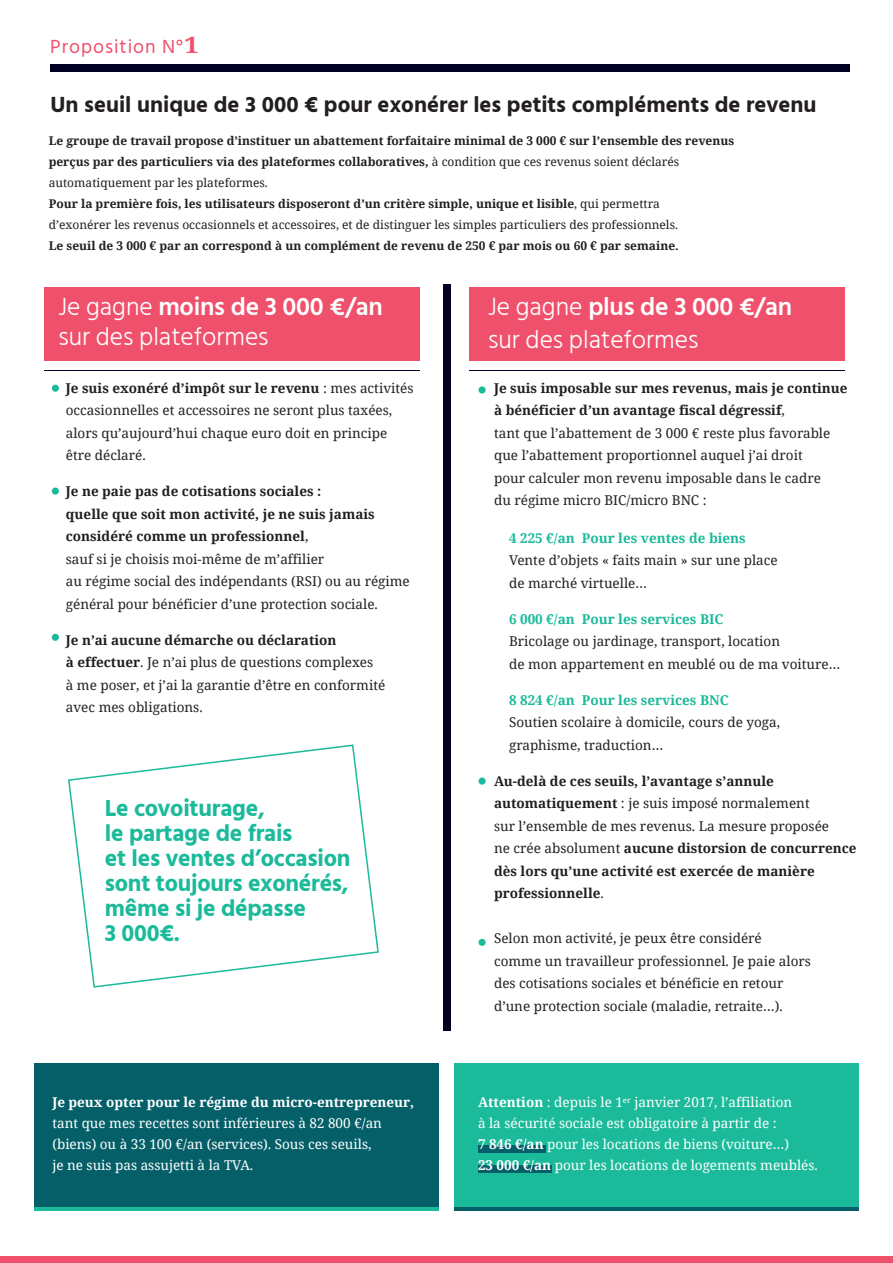
<style>
.page{position:relative;width:893px;height:1263px;background:#fff}
.page>*{position:absolute;margin:0;border:0;box-sizing:border-box;transform-origin:0 0}
.t1{font:300 25.5px/30px "Hind Siliguri";color:#fff}
.t2{font:700 23.85px/25px "Hind Siliguri";letter-spacing:-.01em;color:#1aba9a}
.t3{font:700 22.5px "Hind Siliguri";color:#231f20}
.t4{font:19.5px "Hind Siliguri";letter-spacing:.05em;color:#ef506c}
.t5{font:13.5px/22.5px "Noto Serif";color:#231f20}
.t6{font:13.5px/21px "Noto Serif";color:#fff}
.t7{font:700 13.5px/22.5px "Noto Serif";color:#231f20}
.t8{font:700 13.5px "Noto Serif";color:#1aba9a}
.t9{font:700 13.5px "Noto Serif";color:#fff}
.t10{font:700 12px/21px "Noto Serif";color:#231f20}
.s1{font-family:"Noto Serif";font-weight:700;font-size:22.5px;color:#ef516c}
.s2{font-weight:400}
.s3{font-weight:600}
.s4{font-weight:700}
</style>
<div class="page">
<div style="left:45px;top:287px;width:375px;height:74px;background:#ef516c"></div>
<div style="left:470px;top:287px;width:375px;height:74px;background:#ef516c"></div>
<div style="left:34px;top:1063px;width:405px;height:147px;background:#055f68"></div>
<hr style="left:45px;top:370px;width:375px;height:1px;background:#000025">
<div style="left:0;top:1257px;width:893px;height:6px;background:#ef516c"></div>
<div style="left:50px;top:64px;width:800px;height:8px;background:#000025"></div>
<div style="left:443px;top:285px;width:8px;height:746px;background:#000025"></div>
<hr style="left:34px;top:1207px;width:405px;height:3px;background:#1aba9a">
<div style="left:52px;top:385px;width:7px;height:7px;background:#1aba9a;border-radius:50%"></div>
<div style="left:52px;top:634px;width:7px;height:7px;background:#1aba9a;border-radius:50%"></div>
<div style="left:52px;top:487px;width:7px;height:8px;background:#1aba9a;border-radius:50%"></div>
<hr style="left:470px;top:370px;width:375px;height:1px;background:#000025">
<div style="left:454px;top:1063px;width:405px;height:147px;background:#1aba9a"></div>
<svg style="left:68px;top:744px;width:311px;height:244px"></svg>
<hr style="left:454px;top:1207px;width:405px;height:3px;background:#055f68">
<div style="left:478px;top:386px;width:8px;height:8px;background:#1aba9a;border-radius:50%"></div>
<div style="left:478px;top:939px;width:8px;height:7px;background:#1aba9a;border-radius:50%"></div>
<div style="left:478px;top:777px;width:8px;height:8px;background:#1aba9a;border-radius:50%"></div>
<div style="left:478px;top:1145px;width:67px;height:8px;background:#055f68"></div>
<div style="left:478px;top:1166px;width:74px;height:7px;background:#055f68"></div>
<h3 class="t4" style="left:50px;top:33px;width:150px">Proposition N°<span class="s1">1</span></h3>
<h3 class="t3" style="left:51px;top:87px;width:768px">Un seuil unique de 3 000 € pour exonérer les petits compléments de revenu</h3>
<p class="t10" style="left:49px;top:130px;width:687px">Le groupe de travail propose d’instituer un abattement forfaitaire minimal de 3 000 € sur l’ensemble des revenus perçus par des particuliers via des plateformes collaboratives, <span class="s2">à condition que ces revenus soient déclarés automatiquement par les plateformes.<br></span>Pour la première fois, les utilisateurs disposeront d’un critère simple, unique et lisible<span class="s2">, qui permettra<br>d’exonérer les revenus occasionnels et accessoires, et de distinguer les simples particuliers des professionnels.</span></p>
<p class="t10" style="left:49px;top:235px;width:631px">Le seuil de 3 000 € par an correspond à un complément de revenu de 250 € par mois ou 60 € par semaine.</p>
<h1 class="t1" style="left:58px;top:291px;width:326px">Je gagne <span class="s3">moins de 3 000 €/an </span>sur des plateformes</h1>
<p class="t5" style="left:66px;top:376px;width:349px"><span class="s4">Je suis exonéré d’impôt sur le revenu</span> : mes activités occasionnelles et accessoires ne seront plus taxées, alors qu’aujourd’hui chaque euro doit en principe être déclaré.</p>
<p class="t5" style="left:66px;top:480px;width:345px"><span class="s4">Je ne paie pas de cotisations sociales :<br>quelle que soit mon activité, je ne suis jamais considéré comme un professionnel</span>,<br>sauf si je choisis moi-même de m’affilier<br>au régime social des indépendants (RSI) ou au régime général pour bénéficier d’une protection sociale.</p>
<p class="t5" style="left:66px;top:628px;width:321px"><span class="s4">Je n’ai aucune démarche ou déclaration<br>à effectuer</span>. Je n’ai plus de questions complexes<br>à me poser, et j’ai la garantie d’être en conformité avec mes obligations.</p>
<h2 class="t2" style="left:105px;top:796px;width:247px">Le covoiturage,<br>le partage de frais<br>et les ventes d’occasion sont toujours exonérés, même si je dépasse<br>3 000€.</h2>
<p class="t9" style="left:52px;top:1093px;width:363px">Je peux opter pour le régime du micro-entrepreneur,</p>
<p class="t6" style="left:52px;top:1112px;width:331px">tant que mes recettes sont inférieures à 82 800 €/an (biens) ou à 33 100 €/an (services). Sous ces seuils, je ne suis pas assujetti à la TVA.</p>
<h1 class="t1" style="left:488px;top:289px;width:306px;line-height:33px">Je gagne <span class="s3">plus de 3 000 €/an </span>sur des plateformes</h1>
<p class="t5" style="left:494px;top:376px;width:355px"><span class="s4">Je suis imposable sur mes revenus, mais je continue à bénéficier d’un avantage fiscal dégressif</span>,<br>tant que l’abattement de 3 000 € reste plus favorable que l’abattement proportionnel auquel j’ai droit<br>pour calculer mon revenu imposable dans le cadre<br>du régime micro BIC/micro BNC :</p>
<p class="t8" style="left:509px;top:528px;width:238px">4 225 €/an Pour les ventes de biens</p>
<p class="t5" style="left:509px;top:549px;width:270px">Vente d’objets « faits main » sur une place de marché virtuelle…</p>
<p class="t8" style="left:509px;top:609px;width:216px">6 000 €/an Pour les services BIC</p>
<p class="t5" style="left:509px;top:630px;width:333px">Bricolage ou jardinage, transport, location<br>de mon appartement en meublé ou de ma voiture…</p>
<p class="t8" style="left:509px;top:690px;width:221px">8 824 €/an Pour les services BNC</p>
<p class="t5" style="left:509px;top:711px;width:273px">Soutien scolaire à domicile, cours de yoga, graphisme, traduction…</p>
<p class="t7" style="left:494px;top:769px;width:364px">Au-delà de ces seuils, l’avantage s’annule automatiquement <span class="s2">: je suis imposé normalement<br>sur l’ensemble de mes revenus. La mesure proposée<br>ne crée absolument</span> aucune distorsion de concurrence dès lors qu’une activité est exercée de manière professionnelle<span class="s2">.</span></p>
<p class="t5" style="left:494px;top:927px;width:318px">Selon mon activité, je peux être considéré comme un travailleur professionnel. Je paie alors des cotisations sociales et bénéficie en retour d’une protection sociale (maladie, retraite…).</p>
<p class="t6" style="left:478px;top:1091px;width:341px"><span class="s4">Attention</span> : depuis le 1<sup>er</sup> janvier 2017, l’affiliation<br>à la sécurité sociale est obligatoire à partir de :<br><span class="s4">7 846 €/an</span> pour les locations de biens (voiture…)<br><span class="s4">23 000 €/an</span> pour les locations de logements meublés.</p>
</div>
